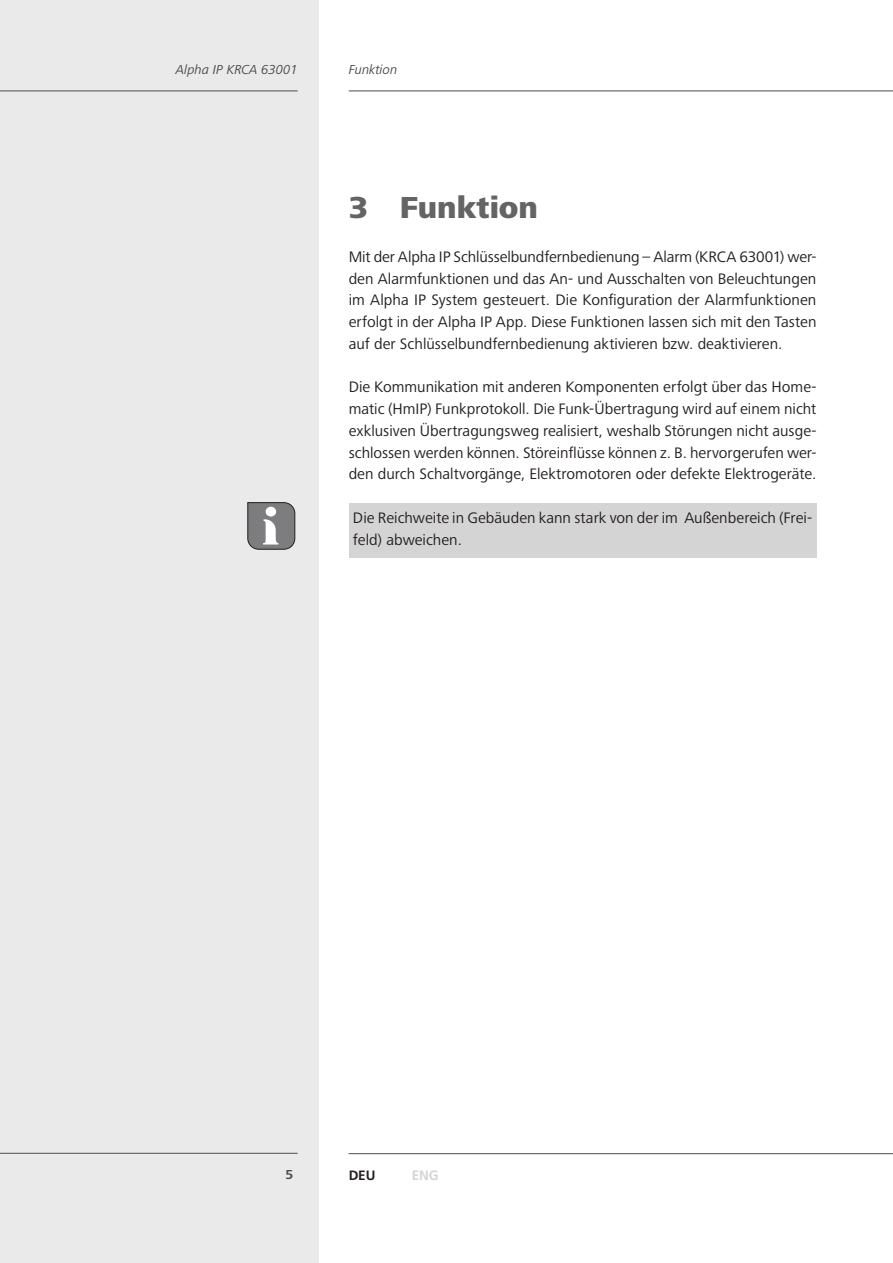
<style>
.page{position:relative;width:893px;height:1263px;background:#fff}
.page>*{position:absolute;margin:0;border:0;box-sizing:border-box;transform-origin:0 0}
.t1{font:800 31.5px "Frutiger Next LTW1 G";color:#656365}
.t2{font:15.75px/21.8px "Frutiger Next LTW1 G";letter-spacing:.005em;color:#241f1f;text-align:justify}
.t3{font:italic 13.5px "Frutiger Next LTW1 G";color:#4e4b4c}
.t4{font:700 13.5px "Frutiger LT Com";color:#241f1f}
.t5{font:700 13.5px "Frutiger LT Com";color:#d5d4d5}
.t6{font:700 13.5px "Frutiger Next LTW1 G";color:#4e4b4c}
</style>
<div class="page">
<div style="left:0;top:0;width:319px;height:1263px;background:#ebeaea"></div>
<hr style="left:349px;top:1153px;width:544px;height:1px;background:#4e4b4c">
<hr style="left:0;top:1153px;width:298px;height:1px;background:#4e4b4c">
<hr style="left:349px;top:91px;width:544px;height:1px;background:#4e4b4c">
<hr style="left:0;top:91px;width:298px;height:1px;background:#4e4b4c">
<div style="left:349px;top:503px;width:467px;height:54px;background:#d5d4d5"></div>
<svg style="left:247px;top:502px;width:48px;height:48px;background:#8d8c8e"></svg>
<p class="t3" style="left:176px;top:61px;width:123px">Alpha IP KRCA 63001</p>
<p class="t3" style="left:349px;top:61px;width:50px">Funktion</p>
<h1 class="t1" style="left:349px;top:190px;width:191px">3 Funktion</h1>
<p class="t2" style="left:349px;top:246px;width:469px">Mit der Alpha IP Schlüsselbundfernbedienung – Alarm (KRCA 63001) wer&shy;den Alarmfunktionen und das An- und Ausschalten von Beleuchtungen im Alpha IP System gesteuert. Die Konfiguration der Alarmfunktionen erfolgt in der Alpha IP App. Diese Funktionen lassen sich mit den Tasten auf der Schlüsselbundfernbedienung aktivieren bzw. deaktivieren.</p>
<p class="t2" style="left:349px;top:377px;width:469px">Die Kommunikation mit anderen Komponenten erfolgt über das Home&shy;matic (HmIP) Funkprotokoll. Die Funk-Übertragung wird auf einem nicht exklusiven Übertragungsweg realisiert, weshalb Störungen nicht ausge&shy;schlossen werden können. Störeinflüsse können z. B. hervorgerufen wer&shy;den durch Schaltvorgänge, Elektromotoren oder defekte Elektrogeräte.</p>
<p class="t2" style="left:353px;top:507px;width:461px">Die Reichweite in Gebäuden kann stark von der im Außenbereich (Frei&shy;feld) abweichen.</p>
<p class="t6" style="left:285px;top:1167px;width:9px">5</p>
<p class="t4" style="left:349px;top:1166px;width:28px">DEU</p>
<p class="t5" style="left:412px;top:1166px;width:28px">ENG</p>
</div>
